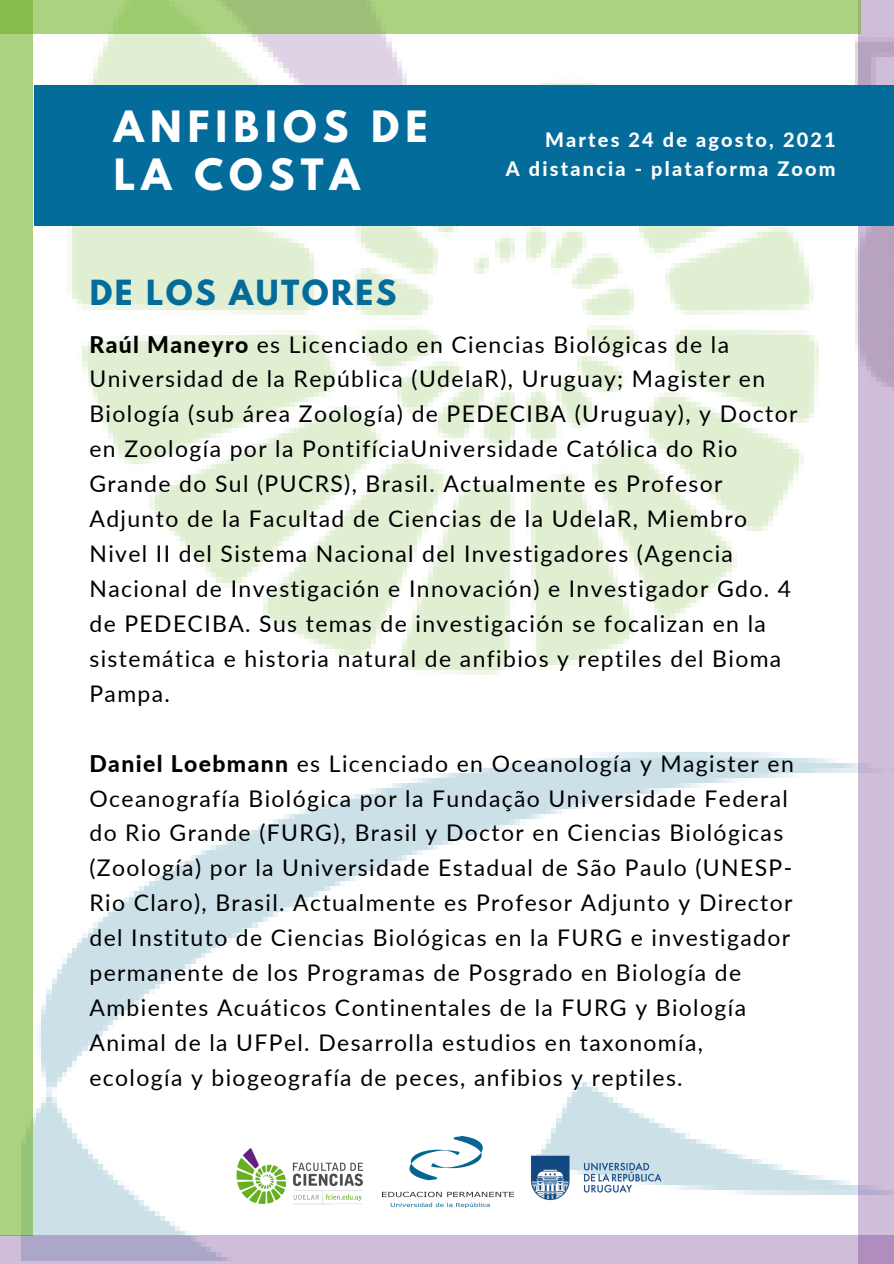
<style>
.page{position:relative;width:894px;height:1264px;background:#fff}
.page>*{position:absolute;margin:0;border:0;box-sizing:border-box;transform-origin:0 0}
.t1{font:700 38.25px/48.4px "League Spartan";letter-spacing:.16em;color:#fff}
.t2{font:700 30.75px "League Spartan";letter-spacing:.08em;color:#046c9b}
.t3{font:22.95px/35px "Lato";letter-spacing:.06em;color:#000}
.t4{font:800 19.8px "Lato";letter-spacing:.11em;color:#fff}
.s1{font-weight:800}
</style>
<div class="page">
<img style="left:33px;top:33px;width:825px;height:1202px">
<svg style="left:858px;top:0;width:35px;height:1235px;background:#cbb8d4"></svg>
<div style="left:34px;top:85px;width:859px;height:141px;background:#046c9b"></div>
<div style="left:0;top:0;width:33px;height:1235px;background:#aad281"></div>
<svg style="left:0;top:0;width:860px;height:33px;background:#a5cd7b"></svg>
<svg style="left:0;top:1235px;width:893px;height:28px;background:#c7b6d4"></svg>
<img style="left:382px;top:1136px;width:131px;height:71px">
<img style="left:222px;top:1136px;width:160px;height:80px">
<img style="left:521px;top:1133px;width:145px;height:78px">
<p class="t1" style="left:114px;top:107px;width:315px">ANFIBIOS DE<br>LA COSTA</p>
<p class="t2" style="left:90px;top:277px;width:308px">DE LOS AUTORES</p>
<p class="t4" style="left:545px;top:127px;width:292px">Martes 24 de agosto, 2021</p>
<p class="t4" style="left:506px;top:157px;width:331px">A distancia - plataforma Zoom</p>
<p class="t3" style="left:89px;top:326px;width:709px"><span class="s1">Raúl Maneyro</span> es Licenciado en Ciencias Biológicas de la Universidad de la República (UdelaR), Uruguay; Magister en Biología (sub área Zoología) de PEDECIBA (Uruguay), y Doctor en Zoología por la PontifíciaUniversidade Católica do Rio Grande do Sul (PUCRS), Brasil. Actualmente es Profesor Adjunto de la Facultad de Ciencias de la UdelaR, Miembro Nivel II del Sistema Nacional del Investigadores (Agencia Nacional de Investigación e Innovación) e Investigador Gdo. 4 de PEDECIBA. Sus temas de investigación se focalizan en la sistemática e historia natural de anfibios y reptiles del Bioma Pampa.</p>
<p class="t3" style="left:89px;top:745px;width:705px"><span class="s1">Daniel Loebmann</span> es Licenciado en Oceanología y Magister en Oceanografía Biológica por la Fundação Universidade Federal do Rio Grande (FURG), Brasil y Doctor en Ciencias Biológicas (Zoología) por la Universidade Estadual de São Paulo (UNESP-Rio Claro), Brasil. Actualmente es Profesor Adjunto y Director del Instituto de Ciencias Biológicas en la FURG e investigador permanente de los Programas de Posgrado en Biología de Ambientes Acuáticos Continentales de la FURG y Biología Animal de la UFPel. Desarrolla estudios en taxonomía,</p>
<p class="t3" style="left:89px;top:1059px;width:594px">ecología y biogeografía de peces, anfibios y reptiles.</p>
</div>
